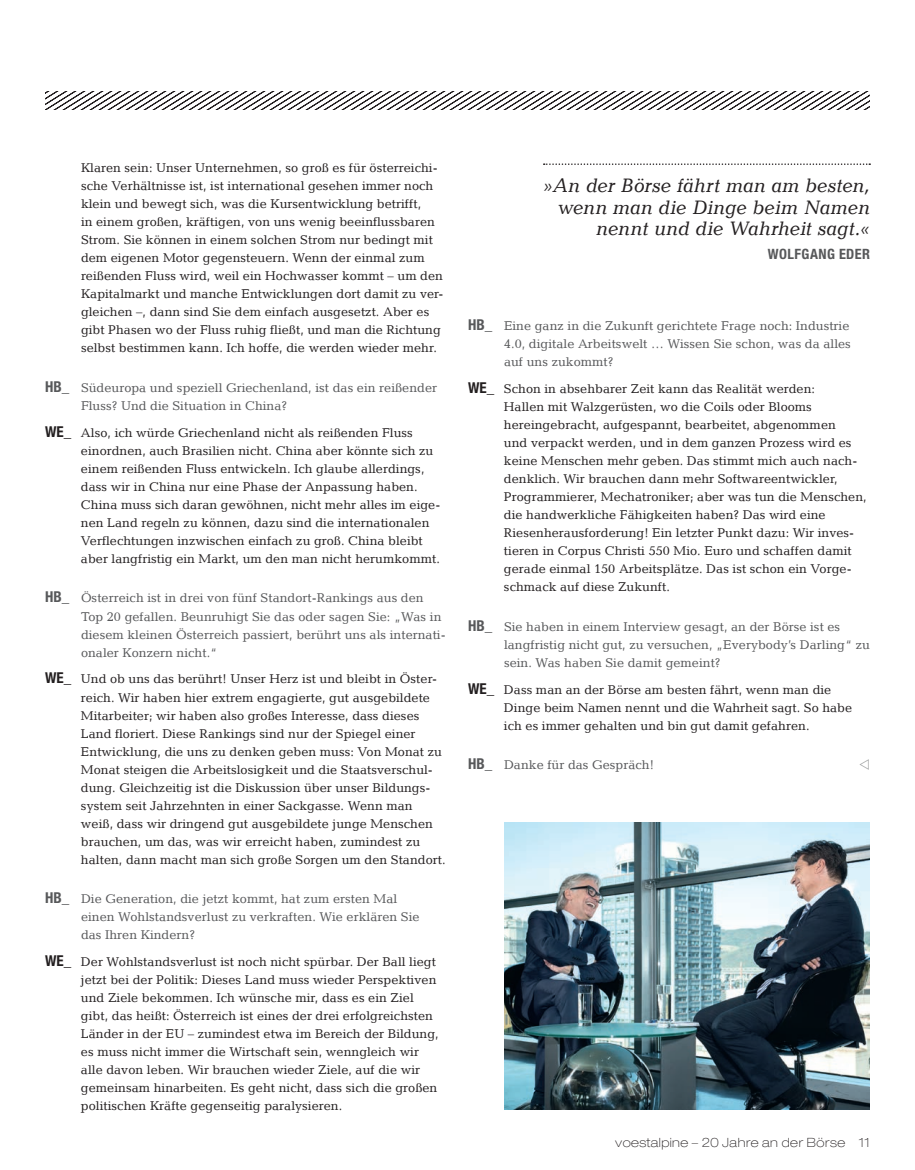
<style>
.page{position:relative;width:915px;height:1170px;background:#fff}
.page>*{position:absolute;margin:0;border:0;box-sizing:border-box;transform-origin:0 0}
.t1{font:italic 19.5px/21.8px "Candida LT";letter-spacing:-.01em;color:#231f20;text-align:right}
.t2{font:700 condensed 14.25px "Helvetica Neue LT Pro";letter-spacing:.03em;color:#57585a}
.t3{font:12.75px/18px "Candida LT";color:#231f20}
.t4{font:12.75px/18px "Candida LT";color:#57585a}
.t5{font:100 expanded 12.75px "Helvetica Neue LT Pro";letter-spacing:.03em;color:#231f20}
.s1{font-family:"Helvetica Neue LT Pro";font-weight:700;font-stretch:condensed;font-size:15px}
</style>
<div class="page">
<svg style="left:544px;top:163px;width:326px;height:2px"></svg>
<img style="left:505px;top:822px;width:365px;height:288px">
<svg style="left:45px;top:91px;width:825px;height:19px"></svg>
<p class="t3" style="left:81px;top:159px;width:364px">Klaren sein: Unser Unternehmen, so groß es für österreichi&shy;sche Verhältnisse ist, ist international gesehen immer noch klein und bewegt sich, was die Kursentwicklung betrifft,<br>in einem großen, kräftigen, von uns wenig beeinflussbaren Strom. Sie können in einem solchen Strom nur bedingt mit dem eigenen Motor gegensteuern. Wenn der einmal zum reißenden Fluss wird, weil ein Hochwasser kommt – um den Kapitalmarkt und manche Entwicklungen dort damit zu ver&shy;gleichen –, dann sind Sie dem einfach ausgesetzt. Aber es gibt Phasen wo der Fluss ruhig fließt, und man die Richtung selbst bestimmen kann. Ich hoffe, die werden wieder mehr.</p>
<p class="t4" style="left:81px;top:379px;width:358px;text-indent:-36px"><span class="s1">HB_</span> Südeuropa und speziell Griechenland, ist das ein reißender<br>Fluss? Und die Situation in China?</p>
<p class="t3" style="left:81px;top:424px;width:361px;text-indent:-36px"><span class="s1">WE_</span> Also, ich würde Griechenland nicht als reißenden Fluss einordnen, auch Brasilien nicht. China aber könnte sich zu einem reißenden Fluss entwickeln. Ich glaube allerdings, dass wir in China nur eine Phase der Anpassung haben.<br>China muss sich daran gewöhnen, nicht mehr alles im eige&shy;nen Land regeln zu können, dazu sind die internationalen Verflechtungen inzwischen einfach zu groß. China bleibt aber langfristig ein Markt, um den man nicht herumkommt.</p>
<p class="t4" style="left:81px;top:589px;width:366px;text-indent:-36px"><span class="s1">HB_</span> Österreich ist in drei von fünf Standort-Rankings aus den Top 20 gefallen. Beunruhigt Sie das oder sagen Sie: „Was in diesem kleinen Österreich passiert, berührt uns als internati&shy;onaler Konzern nicht.“</p>
<p class="t3" style="left:81px;top:670px;width:366px;text-indent:-36px"><span class="s1">WE_</span> Und ob uns das berührt! Unser Herz ist und bleibt in Öster&shy;reich. Wir haben hier extrem engagierte, gut ausgebildete Mitarbeiter; wir haben also großes Interesse, dass dieses Land floriert. Diese Rankings sind nur der Spiegel einer Entwicklung, die uns zu denken geben muss: Von Monat zu Monat steigen die Arbeitslosigkeit und die Staatsverschul&shy;dung. Gleichzeitig ist die Diskussion über unser Bildungs&shy;system seit Jahrzehnten in einer Sackgasse. Wenn man weiß, dass wir dringend gut ausgebildete junge Menschen brauchen, um das, was wir erreicht haben, zumindest zu halten, dann macht man sich große Sorgen um den Standort.</p>
<p class="t4" style="left:81px;top:890px;width:340px;text-indent:-36px"><span class="s1">HB_</span> Die Generation, die jetzt kommt, hat zum ersten Mal einen Wohlstandsverlust zu verkraften. Wie erklären Sie das Ihren Kindern?</p>
<p class="t3" style="left:81px;top:953px;width:359px;text-indent:-36px"><span class="s1">WE_</span> Der Wohlstandsverlust ist noch nicht spürbar. Der Ball liegt jetzt bei der Politik: Dieses Land muss wieder Perspektiven und Ziele bekommen. Ich wünsche mir, dass es ein Ziel gibt, das heißt: Österreich ist eines der drei erfolgreichsten Länder in der EU – zumindest etwa im Bereich der Bildung, es muss nicht immer die Wirtschaft sein, wenngleich wir alle davon leben. Wir brauchen wieder Ziele, auf die wir gemeinsam hinarbeiten. Es geht nicht, dass sich die großen politischen Kräfte gegenseitig paralysieren.</p>
<h1 class="t1" style="left:543px;top:174px;width:329px">»An der Börse fährt man am besten, wenn man die Dinge beim Namen nennt und die Wahrheit sagt.«</h1>
<p class="t2" style="left:768px;top:245px;width:104px">WOLFGANG EDER</p>
<p class="t4" style="left:504px;top:317px;width:348px;text-align:justify;text-indent:-36px"><span class="s1">HB_</span> Eine ganz in die Zukunft gerichtete Frage noch: Industrie 4.0, digitale Arbeitswelt … Wissen Sie schon, was da alles auf uns zukommt?</p>
<p class="t3" style="left:504px;top:380px;width:364px;text-indent:-36px"><span class="s1">WE_</span> Schon in absehbarer Zeit kann das Realität werden:<br>Hallen mit Walzgerüsten, wo die Coils oder Blooms hereingebracht, aufgespannt, bearbeitet, abgenommen<br>und verpackt werden, und in dem ganzen Prozess wird es keine Menschen mehr geben. Das stimmt mich auch nach&shy;denklich. Wir brauchen dann mehr Softwareentwickler, Programmierer, Mechatroniker; aber was tun die Menschen, die handwerkliche Fähigkeiten haben? Das wird eine Riesenherausforderung! Ein letzter Punkt dazu: Wir inves&shy;tieren in Corpus Christi 550 Mio. Euro und schaffen damit gerade einmal 150 Arbeitsplätze. Das ist schon ein Vorge&shy;schmack auf diese Zukunft.</p>
<p class="t4" style="left:504px;top:618px;width:367px;text-indent:-36px"><span class="s1">HB_</span> Sie haben in einem Interview gesagt, an der Börse ist es langfristig nicht gut, zu versuchen, „Everybody’s Darling“ zu sein. Was haben Sie damit gemeint?</p>
<p class="t3" style="left:504px;top:681px;width:350px;text-indent:-36px"><span class="s1">WE_</span> Dass man an der Börse am besten fährt, wenn man die<br>Dinge beim Namen nennt und die Wahrheit sagt. So habe ich es immer gehalten und bin gut damit gefahren.</p>
<p class="t4" style="left:468px;top:756px;width:188px"><span class="s1">HB_</span> Danke für das Gespräch!</p>
<p class="t5" style="left:615px;top:1135px;width:256px">voestalpine – 20 Jahre an der Börse 11</p>
</div>
